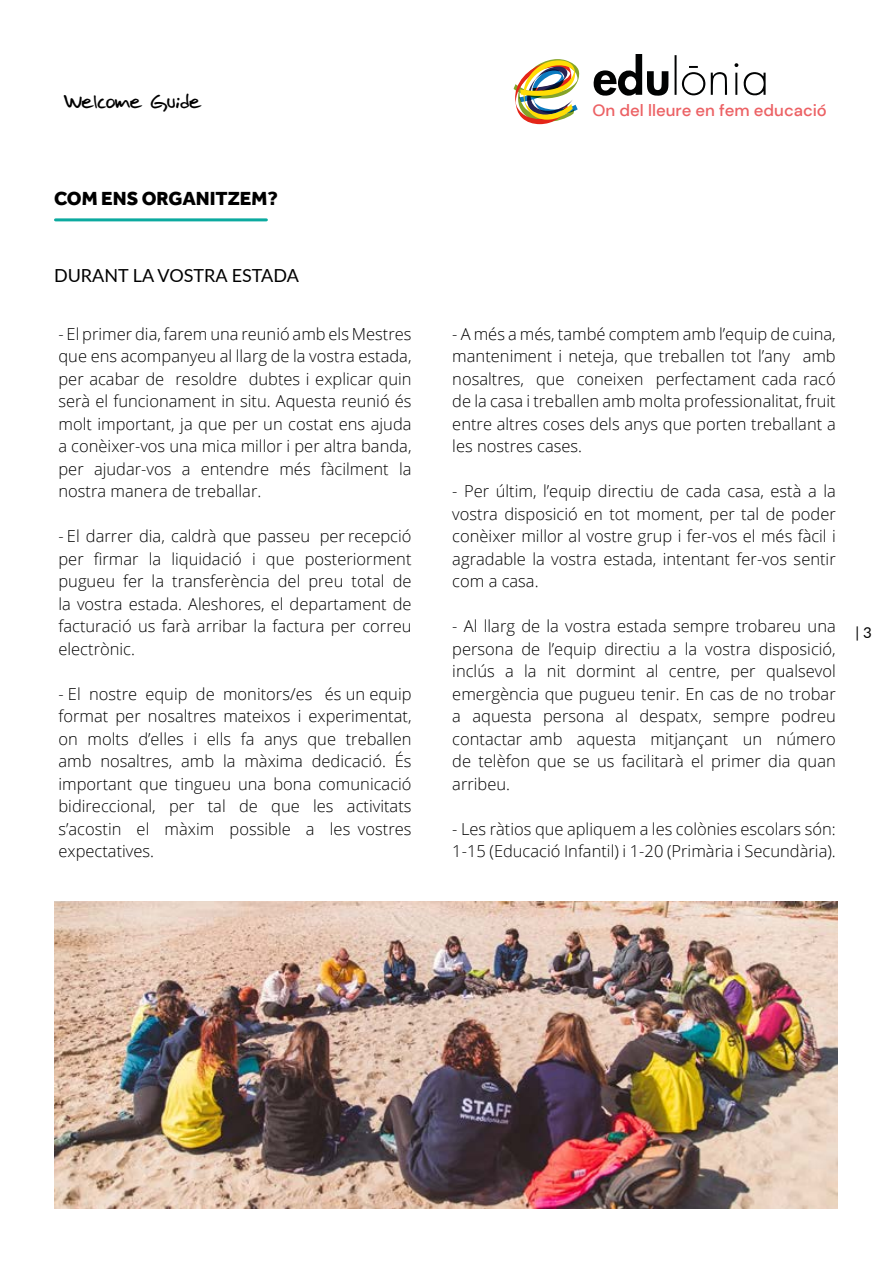
<style>
.page{position:relative;width:893px;height:1263px;background:#fff}
.page>*{position:absolute;margin:0;border:0;box-sizing:border-box;transform-origin:0 0}
.t1{font:800 19.5px "Effra";color:#000}
.t2{font:18px "Lato";color:#000}
.t3{font:18px "Jose Fernandez";color:#000}
.t4{font:300 16.5px/22.5px "Open Sans";color:#000;text-align:justify}
.t5{font:500 16.35px "DM Sans";color:#ec6164}
.t6{font:15px "Lato";color:#000}
</style>
<div class="page">
<img style="left:513px;top:59px;width:67px;height:65px">
<svg style="left:593px;top:54px;width:173px;height:42px"></svg>
<hr style="left:56px;top:218px;width:210px;height:3px;background:#0baa9f">
<img style="left:54px;top:901px;width:784px;height:308px">
<p class="t3" style="left:64px;top:91px;width:139px">Welcome Guide</p>
<p class="t1" style="left:54px;top:187px;width:225px">COM ENS ORGANITZEM?</p>
<p class="t2" style="left:54px;top:262px;width:246px">DURANT LA VOSTRA ESTADA</p>
<p class="t4" style="left:58px;top:322px;width:355px">- El primer dia, farem una reunió amb els Mestres que ens acompanyeu al llarg de la vostra estada, per acabar de resoldre dubtes i explicar quin serà el funcionament in situ. Aquesta reunió és molt important, ja que per un costat ens ajuda a conèixer-vos una mica millor i per altra banda, per ajudar-vos a entendre més fàcilment la nostra manera de treballar.</p>
<p class="t4" style="left:58px;top:524px;width:355px">- El darrer dia, caldrà que passeu per recepció per firmar la liquidació i que posteriorment pugueu fer la transferència del preu total de la vostra estada. Aleshores, el departament de facturació us farà arribar la factura per correu electrònic.</p>
<p class="t4" style="left:58px;top:682px;width:355px">- El nostre equip de monitors/es és un equip format per nosaltres mateixos i experimentat, on molts d’elles i ells fa anys que treballen amb nosaltres, amb la màxima dedicació. És important que tingueu una bona comunicació bidireccional, per tal de que les activitats s’acostin el màxim possible a les vostres expectatives.</p>
<p class="t5" style="left:592px;top:100px;width:236px">On del lleure en fem educació</p>
<p class="t4" style="left:452px;top:322px;width:385px">- A més a més, també comptem amb l’equip de cuina, manteniment i neteja, que treballen tot l’any amb nosaltres, que coneixen perfectament cada racó de la casa i treballen amb molta professionalitat, fruit entre altres coses dels anys que porten treballant a les nostres cases.</p>
<p class="t4" style="left:452px;top:479px;width:385px">- Per últim, l’equip directiu de cada casa, està a la vostra disposició en tot moment, per tal de poder conèixer millor al vostre grup i fer-vos el més fàcil i agradable la vostra estada, intentant fer-vos sentir com a casa.</p>
<p class="t4" style="left:452px;top:614px;width:385px">- Al llarg de la vostra estada sempre trobareu una persona de l’equip directiu a la vostra disposició, inclús a la nit dormint al centre, per qualsevol emergència que pugueu tenir. En cas de no trobar a aquesta persona al despatx, sempre podreu contactar amb aquesta mitjançant un número de telèfon que se us facilitarà el primer dia quan arribeu.</p>
<p class="t4" style="left:452px;top:817px;width:385px">- Les ràtios que apliquem a les colònies escolars són:<br>1-15 (Educació Infantil) i 1-20 (Primària i Secundària).</p>
<p class="t6" style="left:856px;top:621px;width:18px">| 3</p>
</div>
